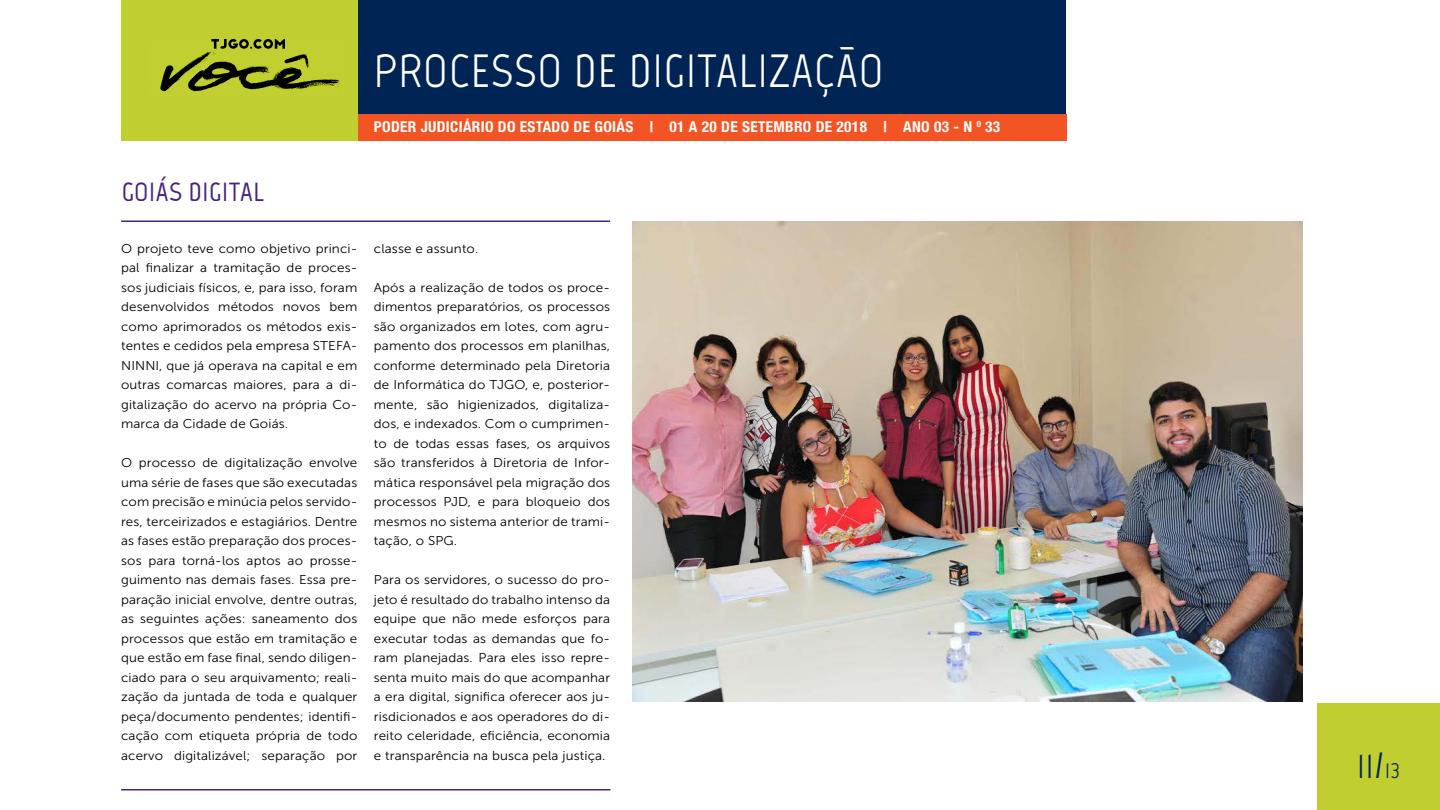
<style>
.page{position:relative;width:1440px;height:810px;background:#fff}
.page>*{position:absolute;margin:0;border:0;box-sizing:border-box;transform-origin:0 0}
.t1{font:46.5px "Marvel";letter-spacing:.02em;color:#fff}
.t2{font:36.45px "Marvel";color:#002454}
.t3{font:700 26.25px "Marvel";letter-spacing:.02em;color:#46237e;scale:1.05 1}
.t4{font:700 condensed 15px "Helvetica Neue LT Std";letter-spacing:.02em;color:#fff}
.t5{font:12.75px/19.5px "Museo Sans 300";letter-spacing:.01em;color:#000;text-align:justify;scale:1.05 1}
.s1{font-size:22.88px}
</style>
<div class="page">
<div style="left:1317px;top:703px;width:123px;height:107px;background:#c1ce30"></div>
<div style="left:357px;top:0;width:709px;height:117px;background:#002454"></div>
<div style="left:357px;top:114px;width:709px;height:26px;background:#f25424"></div>
<div style="left:121px;top:0;width:236px;height:140px;background:#c1ce30"></div>
<img style="left:160px;top:51px;width:180px;height:41px">
<svg style="left:211px;top:39px;width:74px;height:10px"></svg>
<hr style="left:121px;top:220px;width:489px;height:2px;background:#46237e">
<hr style="left:121px;top:789px;width:489px;height:1px;background:#46237e">
<img style="left:633px;top:221px;width:669px;height:481px">
<h1 class="t1" style="left:374px;top:43px;width:511px">PROCESSO DE DIGITALIZAÇÃO</h1>
<p class="t4" style="left:374px;top:118px;width:628px">PODER JUDICIÁRIO DO ESTADO DE GOIÁS | 01 A 20 DE SETEMBRO DE 2018 | ANO 03 - N <sup>0</sup> 33</p>
<h3 class="t3" style="left:121px;top:176px;width:137px">GOIÁS DIGITAL</h3>
<p class="t5" style="left:121px;top:239px;width:227px">O projeto teve como objetivo princi&shy;pal finalizar a tramitação de proces&shy;sos judiciais físicos, e, para isso, foram desenvolvidos métodos novos bem como aprimorados os métodos exis&shy;tentes e cedidos pela empresa STEFA-NINNI, que já operava na capital e em outras comarcas maiores, para a di&shy;gitalização do acervo na própria Co&shy;marca da Cidade de Goiás.</p>
<p class="t5" style="left:121px;top:453px;width:227px">O processo de digitalização envolve uma série de fases que são executadas com precisão e minúcia pelos servido&shy;res, terceirizados e estagiários. Dentre as fases estão preparação dos proces&shy;sos para torná-los aptos ao prosse&shy;guimento nas demais fases. Essa pre&shy;paração inicial envolve, dentre outras, as seguintes ações: saneamento dos processos que estão em tramitação e que estão em fase final, sendo diligen&shy;ciado para o seu arquivamento; reali&shy;zação da juntada de toda e qualquer peça/documento pendentes; identifi&shy;cação com etiqueta própria de todo acervo digitalizável; separação por</p>
<p class="t5" style="left:374px;top:239px;width:101px">classe e assunto.</p>
<p class="t5" style="left:374px;top:278px;width:227px">Após a realização de todos os proce&shy;dimentos preparatórios, os processos são organizados em lotes, com agru&shy;pamento dos processos em planilhas, conforme determinado pela Diretoria de Informática do TJGO, e, posterior&shy;mente, são higienizados, digitaliza&shy;dos, e indexados. Com o cumprimen&shy;to de todas essas fases, os arquivos são transferidos à Diretoria de Infor&shy;mática responsável pela migração dos processos PJD, e para bloqueio dos mesmos no sistema anterior de trami&shy;tação, o SPG.</p>
<p class="t5" style="left:374px;top:570px;width:227px">Para os servidores, o sucesso do pro&shy;jeto é resultado do trabalho intenso da equipe que não mede esforços para executar todas as demandas que fo&shy;ram planejadas. Para eles isso repre&shy;senta muito mais do que acompanhar a era digital, significa oferecer aos ju&shy;risdicionados e aos operadores do di&shy;reito celeridade, eficiência, economia e transparência na busca pela justiça.</p>
<h2 class="t2" style="left:1357px;top:743px;width:44px">11/<span class="s1">13</span></h2>
</div>
